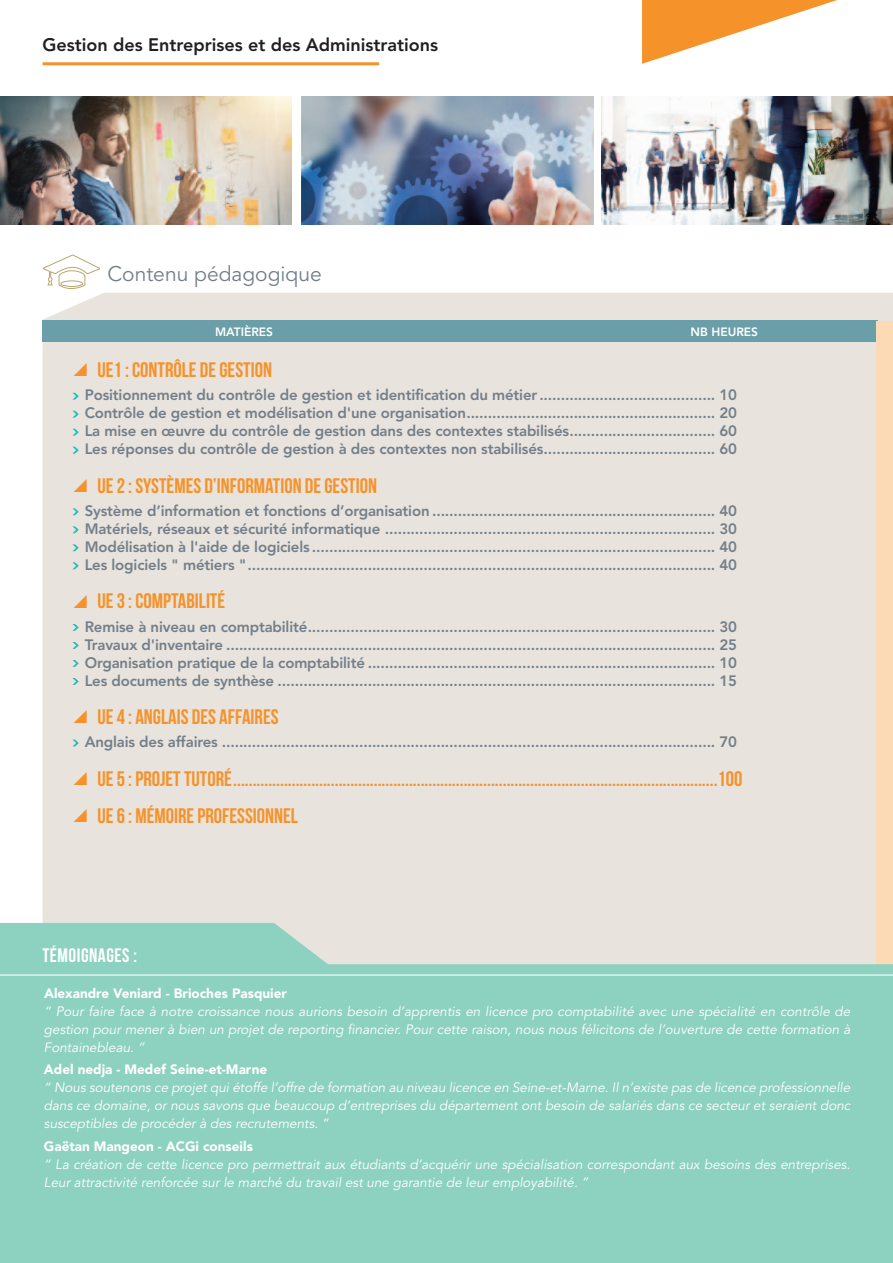
<style>
.page{position:relative;width:893px;height:1263px;background:#fff}
.page>*{position:absolute;margin:0;border:0;box-sizing:border-box;transform-origin:0 0}
.t1{font:700 21px/37.7px "Bebas Neue";color:#f6922a}
.t2{font:21px "Avenir LT Std";color:#727f8a}
.t3{font:700 19.5px "Bebas Neue";letter-spacing:.025em;color:#fff}
.t4{font:800 18px "Avenir LT Std";color:#231f20}
.t5{font:800 15px/18px "Avenir LT Std";letter-spacing:-.01em;color:#727f8a;text-align:justify}
.t6{font:italic 13.5px/18px "Avenir LT Std";color:#fff;text-align:justify}
.t7{font:900 13.5px "Avenir LT Std";color:#fff}
.t8{font:800 12px "Avenir LT Std";color:#fff}
</style>
<div class="page">
<svg style="left:642px;top:0;width:195px;height:64px"></svg>
<hr style="left:43px;top:62px;width:336px;height:3px;background:#f6922a">
<svg style="left:44px;top:255px;width:55px;height:34px"></svg>
<div style="left:43px;top:293px;width:850px;height:630px;background:#e8e3dd"></div>
<svg style="left:73px;top:393px;width:6px;height:7px"></svg>
<svg style="left:73px;top:411px;width:6px;height:7px"></svg>
<svg style="left:73px;top:429px;width:6px;height:7px"></svg>
<svg style="left:73px;top:508px;width:6px;height:7px"></svg>
<svg style="left:73px;top:526px;width:6px;height:7px"></svg>
<svg style="left:73px;top:544px;width:6px;height:7px"></svg>
<svg style="left:73px;top:562px;width:6px;height:7px"></svg>
<svg style="left:73px;top:624px;width:6px;height:7px"></svg>
<svg style="left:73px;top:642px;width:6px;height:7px"></svg>
<svg style="left:73px;top:660px;width:6px;height:7px"></svg>
<svg style="left:73px;top:740px;width:6px;height:6px"></svg>
<svg style="left:73px;top:678px;width:6px;height:7px"></svg>
<svg style="left:73px;top:447px;width:6px;height:7px"></svg>
<div style="left:43px;top:321px;width:835px;height:21px;background:#6a9fa9"></div>
<div style="left:877px;top:321px;width:16px;height:662px;background:#fddab6"></div>
<svg style="left:0;top:923px;width:893px;height:340px;background:#94d2c2"></svg>
<hr style="left:0;top:974px;width:893px;height:1px;background:#fff">
<img style="left:0;top:96px;width:292px;height:129px">
<img style="left:301px;top:96px;width:292px;height:129px">
<img style="left:602px;top:96px;width:291px;height:129px">
<svg style="left:74px;top:363px;width:13px;height:13px"></svg>
<svg style="left:74px;top:479px;width:13px;height:13px"></svg>
<svg style="left:74px;top:595px;width:13px;height:13px"></svg>
<svg style="left:74px;top:710px;width:13px;height:13px"></svg>
<svg style="left:74px;top:772px;width:13px;height:13px"></svg>
<svg style="left:74px;top:809px;width:13px;height:13px"></svg>
<p class="t4" style="left:43px;top:37px;width:397px">Gestion des Entreprises et des Administrations</p>
<h1 class="t2" style="left:107px;top:265px;width:216px">Contenu pédagogique</h1>
<p class="t8" style="left:215px;top:327px;width:60px">MATIÈRES</p>
<p class="t8" style="left:691px;top:327px;width:69px">NB HEURES</p>
<h1 class="t1" style="left:97px;top:351px;width:176px">UE1: CONTRÔLE DE GESTION</h1>
<p class="t5" style="left:85px;top:387px;width:654px">Positionnement du contrôle de gestion et identification du métier......................................... 10<br>Contrôle de gestion et modélisation d'une organisation.......................................................... 20<br>La mise en œuvre du contrôle de gestion dans des contextes stabilisés.................................. 60<br>Les réponses du contrôle de gestion à des contextes non stabilisés........................................ 60</p>
<h1 class="t1" style="left:97px;top:467px;width:281px">UE2 : SYSTÈMES D’INFORMATION DE GESTION</h1>
<p class="t5" style="left:85px;top:503px;width:654px">Système d’information et fonctions d’organisation .................................................................. 40<br>Matériels, réseaux et sécurité informatique ............................................................................. 30<br>Modélisation à l'aide de logiciels .............................................................................................. 40<br>Les logiciels " métiers "............................................................................................................. 40</p>
<h1 class="t1" style="left:97px;top:582px;width:129px">UE3 : COMPTABILITÉ</h1>
<p class="t5" style="left:85px;top:619px;width:654px">Remise à niveau en comptabilité............................................................................................... 30<br>Travaux d'inventaire .................................................................................................................. 25<br>Organisation pratique de la comptabilité ................................................................................. 10<br>Les documents de synthèse ...................................................................................................... 15</p>
<h1 class="t1" style="left:97px;top:698px;width:183px">UE4 : ANGLAIS DES AFFAIRES</h1>
<p class="t5" style="left:85px;top:734px;width:654px">Anglais des affaires ................................................................................................................... 70</p>
<h1 class="t1" style="left:97px;top:759px;width:647px">UE5 : PROJETTUTORÉ............................................................................................................................100<br>UE6 : MÉMOIREPROFESSIONNEL</h1>
<h2 class="t3" style="left:43px;top:943px;width:96px">TÉMOIGNAGES :</h2>
<p class="t7" style="left:44px;top:987px;width:245px">Alexandre Veniard - Brioches Pasquier</p>
<p class="t6" style="left:44px;top:1003px;width:808px">“ Pour faire face à notre croissance nous aurions besoin d’apprentis en licence pro comptabilité avec une spécialité en contrôle de gestion pour mener à bien un projet de reporting financier. Pour cette raison, nous nous félicitons de l’ouverture de cette formation à Fontainebleau. ”</p>
<p class="t7" style="left:44px;top:1064px;width:225px">Adel nedja - Medef Seine-et-Marne</p>
<p class="t6" style="left:44px;top:1079px;width:808px">“ Nous soutenons ce projet qui étoffe l’offre de formation au niveau licence en Seine-et-Marne. Il n’existe pas de licence professionnelle dans ce domaine, or nous savons que beaucoup d’entreprises du département ont besoin de salariés dans ce secteur et seraient donc susceptibles de procéder à des recrutements. ”</p>
<p class="t7" style="left:44px;top:1140px;width:210px">Gaëtan Mangeon - ACGi conseils</p>
<p class="t6" style="left:44px;top:1156px;width:808px">“ La création de cette licence pro permettrait aux étudiants d’acquérir une spécialisation correspondant aux besoins des entreprises.<br>Leur attractivité renforcée sur le marché du travail est une garantie de leur employabilité. ”</p>
</div>
